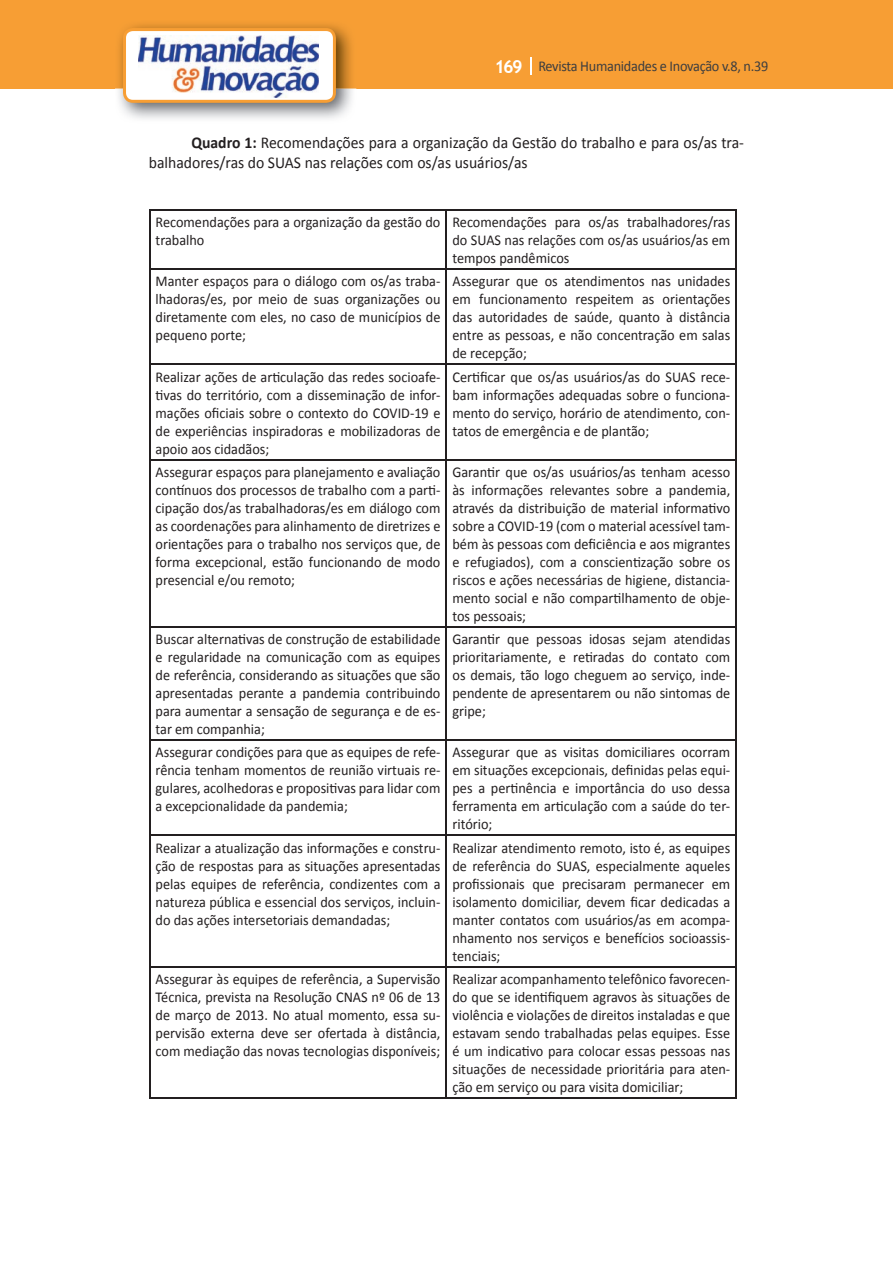
<style>
.page{position:relative;width:893px;height:1263px;background:#fff}
.page>*{position:absolute;margin:0;border:0;box-sizing:border-box;transform-origin:0 0}
.t1{font:16.5px/19.8px "Calibri";color:#231f20;scale:.95 1}
.t2{font:15px/18px "Calibri";color:#231f20;text-align:justify;scale:.95 1}
.t3{font:15px "Calibri";letter-spacing:-.02em;color:#3e3e3f;scale:.95 1}
.s1{font-family:"Trebuchet MS";font-weight:700;font-size:18px;color:#fff}
.s2{font-weight:700}
</style>
<div class="page">
<div style="left:0;top:0;width:893px;height:88px;background:#f79e34"></div>
<svg style="left:530px;top:57px;width:2px;height:18px"></svg>
<img style="left:115px;top:24px;width:241px;height:95px">
<svg style="left:123px;top:28px;width:213px;height:75px"></svg>
<hr style="left:149px;top:209px;width:297px;height:2px;background:#231f20">
<hr style="left:149px;top:211px;width:1px;height:57px;background:#231f20">
<hr style="left:446px;top:209px;width:291px;height:2px;background:#231f20">
<hr style="left:446px;top:211px;width:1px;height:57px;background:#231f20">
<hr style="left:736px;top:211px;width:1px;height:57px;background:#231f20">
<hr style="left:149px;top:268px;width:297px;height:2px;background:#231f20">
<hr style="left:149px;top:270px;width:1px;height:94px;background:#231f20">
<hr style="left:446px;top:268px;width:291px;height:2px;background:#231f20">
<hr style="left:446px;top:270px;width:1px;height:94px;background:#231f20">
<hr style="left:736px;top:270px;width:1px;height:94px;background:#231f20">
<hr style="left:149px;top:364px;width:297px;height:1px;background:#231f20">
<hr style="left:149px;top:365px;width:1px;height:94px;background:#231f20">
<hr style="left:446px;top:364px;width:291px;height:1px;background:#231f20">
<hr style="left:446px;top:365px;width:1px;height:94px;background:#231f20">
<hr style="left:736px;top:365px;width:1px;height:94px;background:#231f20">
<hr style="left:149px;top:459px;width:297px;height:1px;background:#231f20">
<hr style="left:149px;top:460px;width:1px;height:166px;background:#231f20">
<hr style="left:446px;top:459px;width:291px;height:1px;background:#231f20">
<hr style="left:446px;top:460px;width:1px;height:166px;background:#231f20">
<hr style="left:736px;top:460px;width:1px;height:166px;background:#231f20">
<hr style="left:149px;top:626px;width:297px;height:2px;background:#231f20">
<hr style="left:149px;top:628px;width:1px;height:111px;background:#231f20">
<hr style="left:446px;top:626px;width:291px;height:2px;background:#231f20">
<hr style="left:446px;top:628px;width:1px;height:111px;background:#231f20">
<hr style="left:736px;top:628px;width:1px;height:111px;background:#231f20">
<hr style="left:149px;top:739px;width:297px;height:2px;background:#231f20">
<hr style="left:149px;top:741px;width:1px;height:94px;background:#231f20">
<hr style="left:446px;top:739px;width:291px;height:2px;background:#231f20">
<hr style="left:446px;top:741px;width:1px;height:94px;background:#231f20">
<hr style="left:736px;top:741px;width:1px;height:94px;background:#231f20">
<hr style="left:149px;top:835px;width:297px;height:1px;background:#231f20">
<hr style="left:149px;top:836px;width:1px;height:130px;background:#231f20">
<hr style="left:446px;top:835px;width:291px;height:1px;background:#231f20">
<hr style="left:446px;top:836px;width:1px;height:130px;background:#231f20">
<hr style="left:736px;top:836px;width:1px;height:130px;background:#231f20">
<hr style="left:149px;top:966px;width:297px;height:1px;background:#231f20">
<hr style="left:149px;top:967px;width:1px;height:130px;background:#231f20">
<hr style="left:446px;top:966px;width:291px;height:1px;background:#231f20">
<hr style="left:446px;top:967px;width:1px;height:130px;background:#231f20">
<hr style="left:736px;top:967px;width:1px;height:130px;background:#231f20">
<hr style="left:149px;top:1097px;width:297px;height:2px;background:#231f20">
<hr style="left:446px;top:1097px;width:291px;height:2px;background:#231f20">
<p class="t3" style="left:495px;top:57px;width:290px"><span class="s1">169</span> Revista Humanidades e Inovação v.8, n.39</p>
<p class="t1" style="left:149px;top:133px;width:628px;text-indent:43px"><span class="s2">Quadro 1:</span> Recomendações para a organização da Gestão do trabalho e para os/as tra&shy;balhadores/ras do SUAS nas relações com os/as usuários/as</p>
<p class="t2" style="left:156px;top:213px;width:301px">Recomendações para a organização da gestão do trabalho</p>
<p class="t2" style="left:452px;top:213px;width:294px">Recomendações para os/as trabalhadores/ras do SUAS nas relações com os/as usuários/as em tempos pandêmicos</p>
<p class="t2" style="left:156px;top:272px;width:301px">Manter espaços para o diálogo com os/as traba&shy;lhadoras/es, por meio de suas organizações ou diretamente com eles, no caso de municípios de pequeno porte;</p>
<p class="t2" style="left:452px;top:272px;width:294px">Assegurar que os atendimentos nas unidades em funcionamento respeitem as orientações das autoridades de saúde, quanto à distância entre as pessoas, e não concentração em salas de recepção;</p>
<p class="t2" style="left:156px;top:368px;width:301px">Realizar ações de articulação das redes socioafe&shy;tivas do território, com a disseminação de infor&shy;mações oficiais sobre o contexto do COVID-19 e de experiências inspiradoras e mobilizadoras de apoio aos cidadãos;</p>
<p class="t2" style="left:452px;top:368px;width:294px">Certificar que os/as usuários/as do SUAS rece&shy;bam informações adequadas sobre o funciona&shy;mento do serviço, horário de atendimento, con&shy;tatos de emergência e de plantão;</p>
<p class="t2" style="left:156px;top:463px;width:301px">Assegurar espaços para planejamento e avaliação contínuos dos processos de trabalho com a parti&shy;cipação dos/as trabalhadoras/es em diálogo com as coordenações para alinhamento de diretrizes e orientações para o trabalho nos serviços que, de forma excepcional, estão funcionando de modo presencial e/ou remoto;</p>
<p class="t2" style="left:452px;top:463px;width:294px">Garantir que os/as usuários/as tenham acesso às informações relevantes sobre a pandemia, através da distribuição de material informativo sobre a COVID-19 (com o material acessível tam&shy;bém às pessoas com deficiência e aos migrantes e refugiados), com a conscientização sobre os riscos e ações necessárias de higiene, distancia&shy;mento social e não compartilhamento de obje&shy;tos pessoais;</p>
<p class="t2" style="left:156px;top:630px;width:301px">Buscar alternativas de construção de estabilidade e regularidade na comunicação com as equipes de referência, considerando as situações que são apresentadas perante a pandemia contribuindo para aumentar a sensação de segurança e de es&shy;tar em companhia;</p>
<p class="t2" style="left:452px;top:630px;width:294px">Garantir que pessoas idosas sejam atendidas prioritariamente, e retiradas do contato com os demais, tão logo cheguem ao serviço, inde&shy;pendente de apresentarem ou não sintomas de gripe;</p>
<p class="t2" style="left:156px;top:743px;width:301px">Assegurar condições para que as equipes de refe&shy;rência tenham momentos de reunião virtuais re&shy;gulares, acolhedoras e propositivas para lidar com a excepcionalidade da pandemia;</p>
<p class="t2" style="left:452px;top:743px;width:294px">Assegurar que as visitas domiciliares ocorram em situações excepcionais, definidas pelas equi&shy;pes a pertinência e importância do uso dessa ferramenta em articulação com a saúde do ter&shy;ritório;</p>
<p class="t2" style="left:156px;top:839px;width:301px">Realizar a atualização das informações e constru&shy;ção de respostas para as situações apresentadas pelas equipes de referência, condizentes com a natureza pública e essencial dos serviços, incluin&shy;do das ações intersetoriais demandadas;</p>
<p class="t2" style="left:452px;top:839px;width:294px">Realizar atendimento remoto, isto é, as equipes de referência do SUAS, especialmente aqueles profissionais que precisaram permanecer em isolamento domiciliar, devem ficar dedicadas a manter contatos com usuários/as em acompa&shy;nhamento nos serviços e benefícios socioassis&shy;tenciais;</p>
<p class="t2" style="left:156px;top:970px;width:301px">Assegurar às equipes de referência, a Supervisão Técnica, prevista na Resolução CNAS nº 06 de 13 de março de 2013. No atual momento, essa su&shy;pervisão externa deve ser ofertada à distância, com mediação das novas tecnologias disponíveis;</p>
<p class="t2" style="left:452px;top:970px;width:294px">Realizar acompanhamento telefônico favorecen&shy;do que se identifiquem agravos às situações de violência e violações de direitos instaladas e que estavam sendo trabalhadas pelas equipes. Esse é um indicativo para colocar essas pessoas nas situações de necessidade prioritária para aten&shy;ção em serviço ou para visita domiciliar;</p>
</div>
